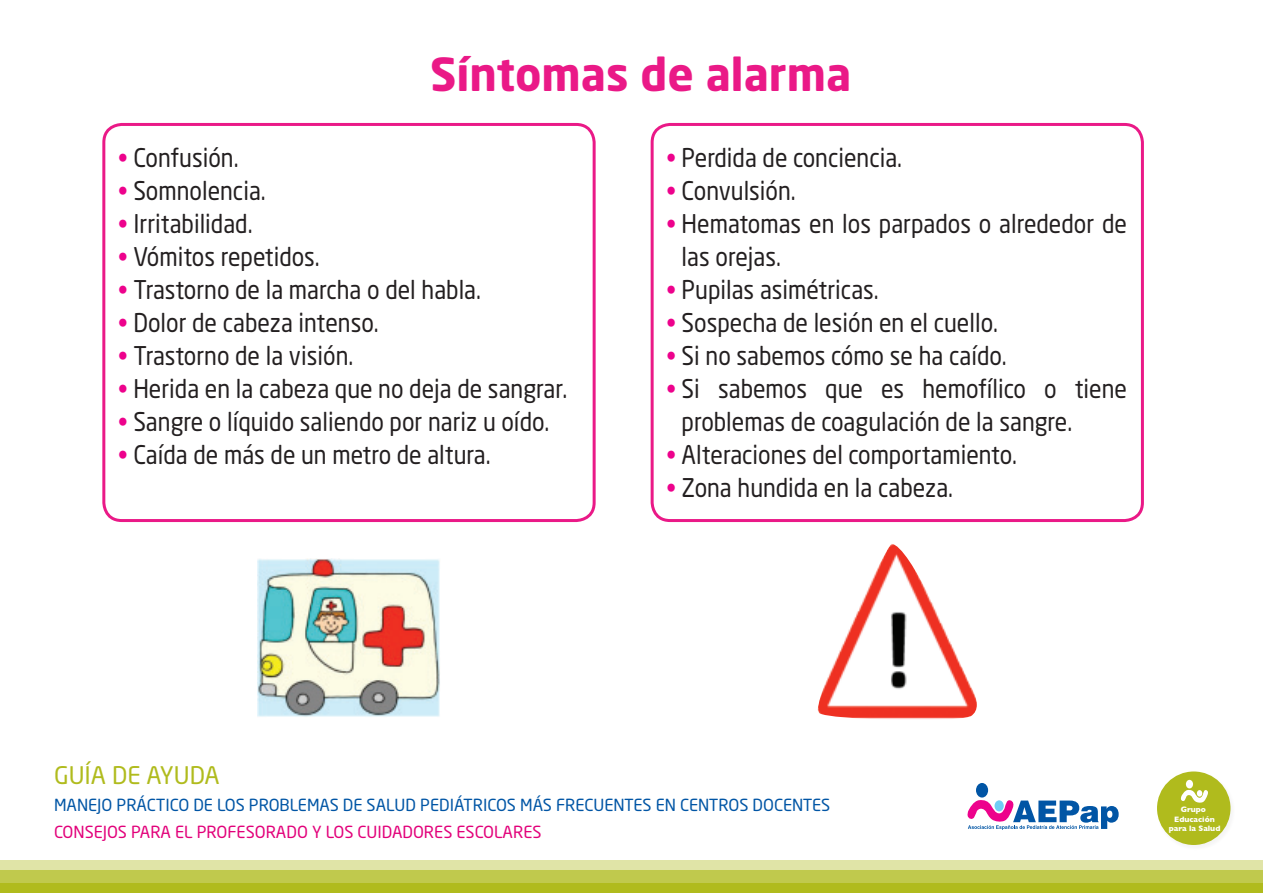
<style>
.page{position:relative;width:1263px;height:893px;background:#fff}
.page>*{position:absolute;margin:0;border:0;box-sizing:border-box;transform-origin:0 0}
._00_LADILLO_1_MAGENT{font:700 45px "Neo Sans Std";color:#ea1987}
.t1{font:25.5px/33px "Neo Sans Std";color:#231f20;scale:.9 1}
.t2{font:24px "Neo Sans Std";color:#b0bb1d}
.t3{font:16.5px "Neo Sans Std";color:#0155a5}
.t4{font:16.5px "Neo Sans Std";color:#e2007a}
.t5{font:700 7.95px/9.6px "Gill Sans";color:#fff;text-align:center}
.s1{color:#ed028c}
</style>
<div class="page">
<div style="left:0;top:860px;width:1263px;height:33px;background:#e0e4a7"></div>
<div style="left:0;top:870px;width:1263px;height:23px;background:linear-gradient(to right,#c0c94d,#c0c94d)"></div>
<div style="left:0;top:884px;width:1263px;height:9px;background:#b0bb1d"></div>
<div style="left:976px;top:783px;width:12px;height:14px;background:#0155a5;border-radius:50%"></div>
<svg style="left:967px;top:800px;width:152px;height:30px"></svg>
<img style="left:1157px;top:771px;width:74px;height:74px">
<div style="left:1157px;top:771px;width:73px;height:74px;background:#b0bb1d;border-radius:50%"></div>
<div style="left:1186px;top:780px;width:7px;height:8px;background:#fff;border-radius:50%"></div>
<svg style="left:1181px;top:790px;width:27px;height:13px"></svg>
<div style="left:102px;top:123px;width:494px;height:399px;border:3px solid #ea1987;border-radius:18px"></div>
<div style="left:651px;top:123px;width:493px;height:399px;border:3px solid #ea1987;border-radius:18px"></div>
<img style="left:257px;top:558px;width:183px;height:159px">
<img style="left:818px;top:544px;width:159px;height:175px">
<p class="_00_LADILLO_1_MAGENT" style="left:430px;top:46px;width:423px">Síntomas de alarma</p>
<p class="t1" style="left:118px;top:141px;width:135px"><span class="s1">•</span> Confusión.</p>
<p class="t1" style="left:118px;top:174px;width:166px"><span class="s1">•</span> Somnolencia.</p>
<p class="t1" style="left:118px;top:207px;width:151px"><span class="s1">•</span> Irritabilidad.</p>
<p class="t1" style="left:118px;top:240px;width:226px"><span class="s1">•</span> Vómitos repetidos.</p>
<p class="t1" style="left:118px;top:273px;width:405px"><span class="s1">•</span> Trastorno de la marcha o del habla.</p>
<p class="t1" style="left:118px;top:306px;width:291px"><span class="s1">•</span> Dolor de cabeza intenso.</p>
<p class="t1" style="left:118px;top:339px;width:263px"><span class="s1">•</span> Trastorno de la visión.</p>
<p class="t1" style="left:118px;top:372px;width:501px"><span class="s1">•</span> Herida en la cabeza que no deja de sangrar.</p>
<p class="t1" style="left:118px;top:405px;width:481px"><span class="s1">•</span> Sangre o líquido saliendo por nariz u oído.</p>
<p class="t1" style="left:118px;top:438px;width:415px"><span class="s1">•</span> Caída de más de un metro de altura.</p>
<p class="t1" style="left:666px;top:141px;width:263px"><span class="s1">•</span> Perdida de conciencia.</p>
<p class="t1" style="left:666px;top:174px;width:145px"><span class="s1">•</span> Convulsión.</p>
<p class="t1" style="left:682px;top:207px;width:496px;text-indent:-15px"><span class="s1">•</span> Hematomas en los parpados o alrededor de las orejas.</p>
<p class="t1" style="left:666px;top:273px;width:238px"><span class="s1">•</span> Pupilas asimétricas.</p>
<p class="t1" style="left:666px;top:306px;width:370px"><span class="s1">•</span> Sospecha de lesión en el cuello.</p>
<p class="t1" style="left:666px;top:339px;width:380px"><span class="s1">•</span> Si no sabemos cómo se ha caído.</p>
<p class="t1" style="left:682px;top:372px;width:496px;text-indent:-15px"><span class="s1">•</span> Si sabemos que es hemofílico o tiene problemas de coagulación de la sangre.</p>
<p class="t1" style="left:666px;top:438px;width:391px"><span class="s1">•</span> Alteraciones del comportamiento.</p>
<p class="t1" style="left:666px;top:471px;width:320px"><span class="s1">•</span> Zona hundida en la cabeza.</p>
<p class="t2" style="left:54px;top:760px;width:167px">GUÍA DE AYUDA</p>
<p class="t3" style="left:54px;top:794px;width:778px">MANEJO PRÁCTICO DE LOS PROBLEMAS DE SALUD PEDIÁTRICOS MÁS FRECUENTES EN CENTROS DOCENTES</p>
<p class="t4" style="left:54px;top:821px;width:489px">CONSEJOS PARA EL PROFESORADO Y LOS CUIDADORES ESCOLARES</p>
<p class="t5" style="left:1169px;top:804px;width:53px">Grupo<br>Educación para la Salud</p>
</div>
